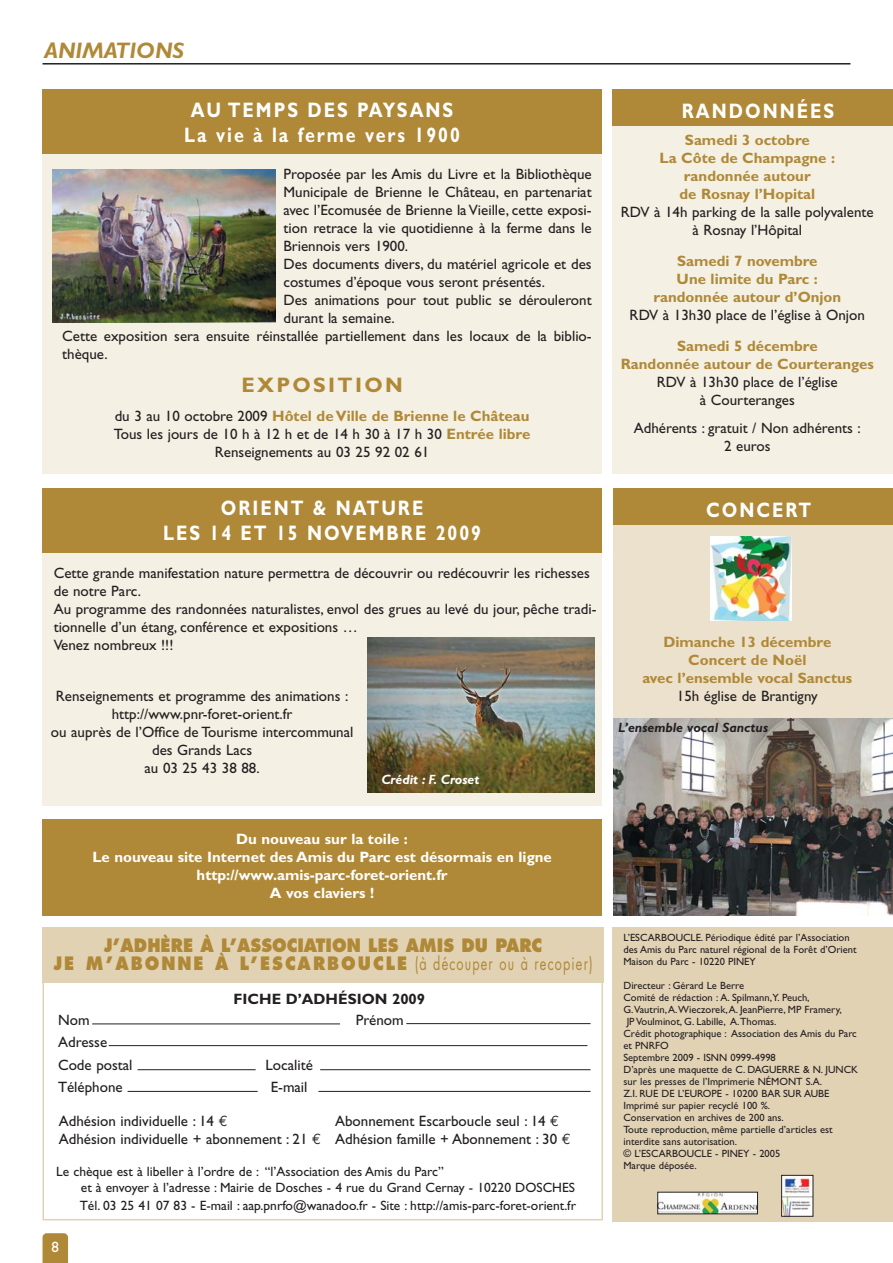
<style>
.page{position:relative;width:893px;height:1263px;background:#fff}
.page>*{position:absolute;margin:0;border:0;box-sizing:border-box;transform-origin:0 0}
.t1{font:italic 700 22.5px "Gill Sans";color:#af8937}
.t2{font:700 21px/25.2px "Gill Sans";letter-spacing:.11em;color:#fff;text-align:center;scale:.85 1}
.t3{font:700 21px "Gill Sans";letter-spacing:.11em;color:#af8937}
.t4{font:800 18px/18px "Futura";color:#af8937;text-align:center;scale:.9 1}
.t5{font:15px/18px "Gill Sans";color:#231f20;text-align:center}
.t6{font:700 15px/18px "Gill Sans";color:#af8937;text-align:center}
.t7{font:700 15px/18px "Gill Sans";color:#fff;text-align:center}
.t8{font:700 15px "Gill Sans";color:#231f20}
.t9{font:15px "Gill Sans";color:#fff}
.t10{font:13.5px/16.5px "Gill Sans";color:#231f20}
.t11{font:italic 700 13.5px "Gill Sans";color:#231f20}
.t12{font:italic 700 13.5px "Gill Sans";color:#fff}
.t13{font:10.5px/12px "Gill Sans";color:#231f20}
.s1{font-weight:700;color:#af8937}
.s2{font-weight:400}
.s3{font-family:"Euro Mono"}
</style>
<div class="page">
<div style="left:612px;top:927px;width:281px;height:294px;background:#e2d2b4"></div>
<svg style="left:43px;top:1233px;width:25px;height:30px"></svg>
<div style="left:43px;top:927px;width:561px;height:55px;background:#e2d2b4"></div>
<hr style="left:320px;top:1069px;width:270px;height:1px;background:#231f20">
<div style="left:43px;top:927px;width:560px;height:293px;border:2px solid #e2d2b4"></div>
<hr style="left:92px;top:1023px;width:248px;height:1px;background:#231f20">
<hr style="left:109px;top:1045px;width:478px;height:1px;background:#231f20">
<hr style="left:138px;top:1069px;width:118px;height:1px;background:#231f20">
<hr style="left:128px;top:1091px;width:130px;height:1px;background:#231f20">
<hr style="left:406px;top:1023px;width:185px;height:1px;background:#231f20">
<hr style="left:318px;top:1091px;width:272px;height:1px;background:#231f20">
<div style="left:612px;top:89px;width:281px;height:385px;background:#f4f0e4"></div>
<div style="left:613px;top:489px;width:280px;height:427px;background:#ece1cc"></div>
<div style="left:612px;top:89px;width:281px;height:37px;background:#af8937"></div>
<div style="left:43px;top:91px;width:559px;height:383px;background:#f4f0e4"></div>
<hr style="left:43px;top:63px;width:807px;height:2px;background:#231f20">
<img style="left:783px;top:1177px;width:28px;height:37px">
<div style="left:781px;top:1175px;width:32px;height:41px;border:1px solid #231f20"></div>
<img style="left:659px;top:1194px;width:97px;height:18px">
<div style="left:613px;top:489px;width:280px;height:36px;background:#af8937"></div>
<div style="left:43px;top:89px;width:559px;height:65px;background:#af8937"></div>
<div style="left:43px;top:819px;width:559px;height:96px;background:#af8937"></div>
<img style="left:710px;top:537px;width:82px;height:84px">
<img style="left:614px;top:718px;width:279px;height:197px">
<img style="left:53px;top:169px;width:223px;height:153px">
<div style="left:43px;top:489px;width:559px;height:316px;background:#f4f0e4"></div>
<div style="left:43px;top:487px;width:559px;height:65px;background:#af8937"></div>
<img style="left:368px;top:638px;width:226px;height:155px">
<h1 class="t1" style="left:44px;top:43px;width:142px">ANIMATIONS</h1>
<h2 class="t2" style="left:184px;top:100px;width:326px">AU TEMPS DES PAYSANS<br>La vie à la ferme vers 1900</h2>
<p class="t5" style="left:283px;top:167px;width:310px">Proposée par les Amis du Livre et la Bibliothèque</p>
<p class="t5" style="left:283px;top:185px;width:310px">Municipale de Brienne le Château, en partenariat</p>
<p class="t5" style="left:283px;top:203px;width:310px">avec l’Ecomusée de Brienne la Vieille, cette exposi-</p>
<p class="t5" style="left:283px;top:221px;width:310px">tion retrace la vie quotidienne à la ferme dans le</p>
<p class="t5" style="left:283px;top:239px;width:126px">Briennois vers 1900.</p>
<p class="t5" style="left:283px;top:257px;width:310px">Des documents divers, du matériel agricole et des</p>
<p class="t5" style="left:283px;top:275px;width:263px">costumes d’époque vous seront présentés.</p>
<p class="t5" style="left:283px;top:293px;width:310px">Des animations pour tout public se dérouleront</p>
<p class="t5" style="left:283px;top:311px;width:113px">durant la semaine.</p>
<p class="t5" style="left:62px;top:329px;width:531px">Cette exposition sera ensuite réinstallée partiellement dans les locaux de la biblio-</p>
<p class="t5" style="left:62px;top:347px;width:47px">thèque.</p>
<h2 class="t3" style="left:241px;top:377px;width:163px">EXPOSITION</h2>
<p class="t5" style="left:114px;top:409px;width:418px">du 3 au 10 octobre 2009 <span class="s1">Hôtel de Ville de Brienne le Château<br></span>Tous les jours de 10 h à 12 h et de 14 h 30 à 17 h 30 <span class="s1">Entrée libre<br></span>Renseignements au 03 25 92 02 61</p>
<h2 class="t2" style="left:163px;top:498px;width:375px">ORIENT &amp; NATURE<br>LES 14 ET 15 NOVEMBRE 2009</h2>
<p class="t5" style="left:54px;top:565px;width:544px;text-align:left">Cette grande manifestation nature permettra de découvrir ou redécouvrir les richesses de notre Parc.<br>Au programme des randonnées naturalistes, envol des grues au levé du jour, pêche tradi&shy;tionnelle d’un étang, conférence et expositions …<br>Venez nombreux !!!</p>
<p class="t5" style="left:51px;top:688px;width:304px">Renseignements et programme des animations : http://www.pnr-foret-orient.fr<br>ou auprès de l’Office de Tourisme intercommunal des Grands Lacs<br>au 03 25 43 38 88.</p>
<p class="t12" style="left:381px;top:775px;width:99px">Crédit : F. Croset</p>
<p class="t7" style="left:92px;top:831px;width:461px">Du nouveau sur la toile :<br>Le nouveau site Internet des Amis du Parc est désormais en ligne http://www.amis-parc-foret-orient.fr<br>A vos claviers !</p>
<p class="t4" style="left:54px;top:938px;width:600px">J’ADHÈRE À L’ASSOCIATION LES AMIS DU PARC<br>JE M’ABONNE À L’ESCARBOUCLE <span class="s2">(à découper ou à recopier)</span></p>
<p class="t5" style="left:58px;top:1012px;width:33px">Nom</p>
<p class="t5" style="left:356px;top:1012px;width:50px">Prénom</p>
<p class="t5" style="left:58px;top:1032px;width:76px;line-height:22.5px;text-align:left">Adresse<br>Code postal</p>
<p class="t8" style="left:234px;top:994px;width:193px">FICHE D’ADHÉSION 2009</p>
<p class="t5" style="left:266px;top:1057px;width:49px">Localité</p>
<p class="t5" style="left:58px;top:1080px;width:66px">Téléphone</p>
<p class="t5" style="left:271px;top:1080px;width:38px">E-mail</p>
<p class="t5" style="left:59px;top:1114px;width:514px;text-align:left;text-indent:276px">Abonnement Escarboucle seul : 14 <span class="s3">€<br></span>Adhésion individuelle + abonnement : 21 <span class="s3">€</span> Adhésion famille + Abonnement : 30 <span class="s3">€</span></p>
<p class="t5" style="left:59px;top:1114px;width:170px">Adhésion individuelle : 14 <span class="s3">€</span></p>
<p class="t10" style="left:81px;top:1164px;width:496px;text-indent:-25px">Le chèque est à libeller à l’ordre de : “l’Association des Amis du Parc”<br>et à envoyer à l’adresse : Mairie de Dosches - 4 rue du Grand Cernay - 10220 DOSCHES</p>
<p class="t10" style="left:80px;top:1199px;width:498px">Tél. 03 25 41 07 83 - E-mail : aap.pnrfo@wanadoo.fr - Site : http://amis-parc-foret-orient.fr</p>
<p class="t9" style="left:52px;top:1241px;width:9px">8</p>
<h2 class="t2" style="left:682px;top:101px;width:181px">RANDONNÉES</h2>
<p class="t6" style="left:659px;top:133px;width:177px">Samedi 3 octobre<br>La Côte de Champagne : randonnée autour<br>de Rosnay l’Hopital</p>
<p class="t5" style="left:621px;top:205px;width:254px">RDV à 14h parking de la salle polyvalente à Rosnay l’Hôpital</p>
<p class="t6" style="left:653px;top:253px;width:189px">Samedi 7 novembre<br>Une limite du Parc : randonnée autour d’Onjon</p>
<p class="t5" style="left:630px;top:307px;width:237px">RDV à 13h30 place de l’église à Onjon</p>
<p class="t6" style="left:621px;top:338px;width:255px">Samedi 5 décembre<br>Randonnée autour de Courteranges</p>
<p class="t5" style="left:657px;top:374px;width:182px">RDV à 13h30 place de l’église à Courteranges</p>
<p class="t5" style="left:634px;top:421px;width:229px">Adhérents : gratuit / Non adhérents :<br>2 euros</p>
<h2 class="t2" style="left:706px;top:500px;width:125px">CONCERT</h2>
<p class="t6" style="left:642px;top:634px;width:211px">Dimanche 13 décembre<br>Concert de Noël<br>avec l’ensemble vocal Sanctus</p>
<p class="t5" style="left:677px;top:688px;width:142px">15h église de Brantigny</p>
<p class="t11" style="left:618px;top:723px;width:151px">L’ensemble vocal Sanctus</p>
<p class="t13" style="left:623px;top:932px;width:235px">L’ESCARBOUCLE. Périodique édité par l’Association des Amis du Parc naturel régional de la Forêt d’Orient<br>Maison du Parc - 10220 PINEY</p>
<p class="t13" style="left:623px;top:980px;width:122px">Directeur : Gérard Le Berre</p>
<p class="t13" style="left:623px;top:992px;width:188px">Comité de rédaction : A. Spilmann,Y. Peuch,</p>
<p class="t13" style="left:623px;top:1004px;width:220px">G.Vautrin, A. Wieczorek, A. JeanPierre, MP Framery,</p>
<p class="t13" style="left:627px;top:1016px;width:151px">JP Voulminot, G. Labille, A. Thomas.</p>
<p class="t13" style="left:623px;top:1028px;width:235px">Crédit photographique : Association des Amis du Parc</p>
<p class="t13" style="left:623px;top:1040px;width:47px">et PNRFO</p>
<p class="t13" style="left:623px;top:1052px;width:154px">Septembre 2009 - ISNN 0999-4998</p>
<p class="t13" style="left:623px;top:1064px;width:236px">D’après une maquette de C. DAGUERRE &amp; N. JUNCK</p>
<p class="t13" style="left:623px;top:1076px;width:200px">sur les presses de l’Imprimerie NÉMONT S.A.</p>
<p class="t13" style="left:623px;top:1088px;width:207px">Z.I. RUE DE L’EUROPE - 10200 BAR SUR AUBE</p>
<p class="t13" style="left:623px;top:1100px;width:148px">Imprimé sur papier recyclé 100 %.</p>
<p class="t13" style="left:623px;top:1112px;width:162px">Conservation en archives de 200 ans.</p>
<p class="t13" style="left:623px;top:1124px;width:211px">Toute reproduction, même partielle d’articles est</p>
<p class="t13" style="left:623px;top:1136px;width:115px">interdite sans autorisation.</p>
<p class="t13" style="left:623px;top:1148px;width:158px">© L’ESCARBOUCLE - PINEY - 2005</p>
<p class="t13" style="left:623px;top:1160px;width:75px">Marque déposée.</p>
</div>
